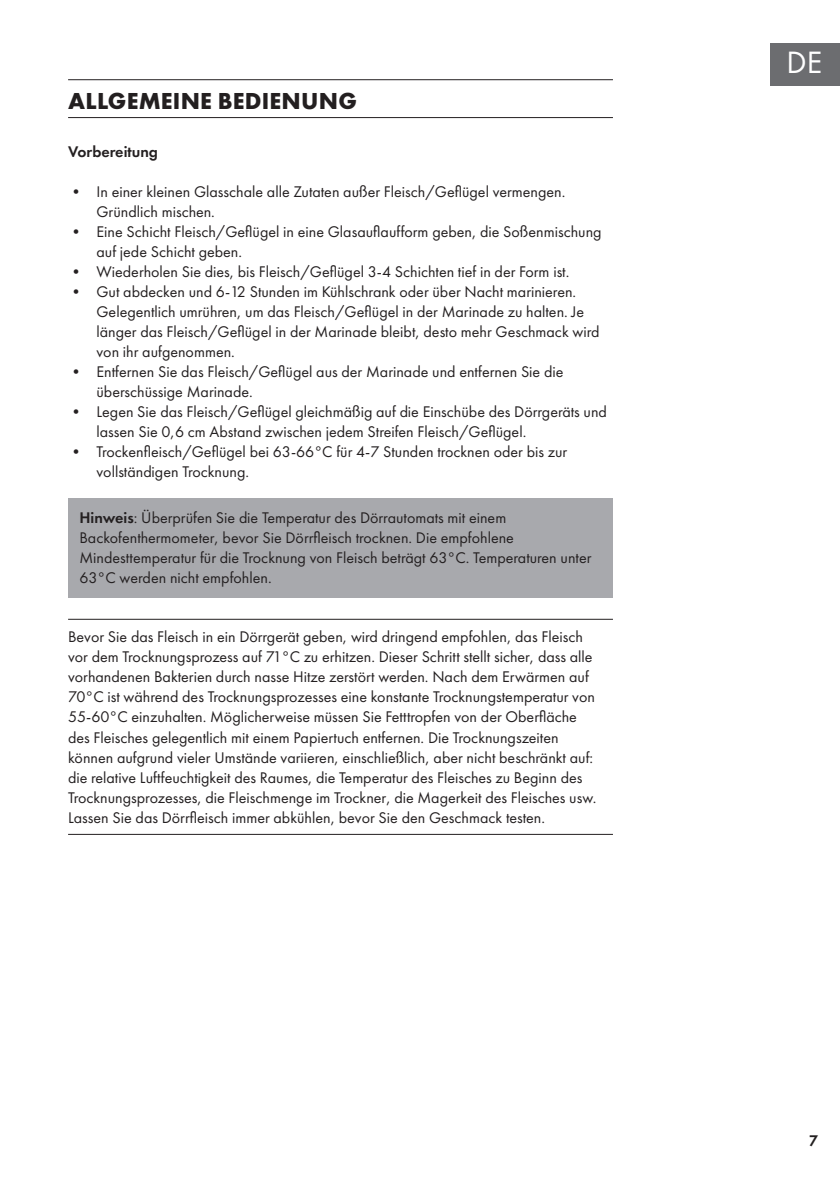
<style>
.page{position:relative;width:840px;height:1191px;background:#fff}
.page>*{position:absolute;margin:0;border:0;box-sizing:border-box;transform-origin:0 0}
.t1{font:32px "Futura PTW08";color:#fff}
.t2{font:700 24px "Futura PTW08";letter-spacing:.01em;color:#231f20}
.t3{font:16px/20px "Futura PTW08";color:#231f20}
.t4{font:600 16px "Futura PTW08";color:#231f20}
.s1{font-weight:600}
</style>
<div class="page">
<div style="left:770px;top:43px;width:69px;height:42px;background:#6c6d70"></div>
<hr style="left:68px;top:79px;width:544px;height:1px;background:#231f20">
<hr style="left:68px;top:117px;width:544px;height:1px;background:#231f20">
<div style="left:68px;top:499px;width:544px;height:99px;background:#a8a9ad"></div>
<hr style="left:68px;top:619px;width:544px;height:1px;background:#231f20">
<hr style="left:68px;top:834px;width:544px;height:1px;background:#231f20">
<h2 class="t2" style="left:68px;top:85px;width:290px">ALLGEMEINE BEDIENUNG</h2>
<p class="t4" style="left:68px;top:142px;width:91px">Vorbereitung</p>
<p class="t3" style="left:96px;top:181px;width:470px;text-indent:-28px">• In einer kleinen Glasschale alle Zutaten außer Fleisch/Geflügel vermengen.<br>Gründlich mischen.</p>
<p class="t3" style="left:96px;top:221px;width:506px;text-indent:-28px">• Eine Schicht Fleisch/Geflügel in eine Glasauflaufform geben, die Soßenmischung auf jede Schicht geben.</p>
<p class="t3" style="left:68px;top:261px;width:502px">• Wiederholen Sie dies, bis Fleisch/Geflügel 3-4 Schichten tief in der Form ist.</p>
<p class="t3" style="left:96px;top:281px;width:504px;text-indent:-28px">• Gut abdecken und 6-12 Stunden im Kühlschrank oder über Nacht marinieren.<br>Gelegentlich umrühren, um das Fleisch/Geflügel in der Marinade zu halten. Je länger das Fleisch/Geflügel in der Marinade bleibt, desto mehr Geschmack wird von ihr aufgenommen.</p>
<p class="t3" style="left:96px;top:361px;width:468px;text-indent:-28px">• Entfernen Sie das Fleisch/Geflügel aus der Marinade und entfernen Sie die überschüssige Marinade.</p>
<p class="t3" style="left:96px;top:401px;width:512px;text-indent:-28px">• Legen Sie das Fleisch/Geflügel gleichmäßig auf die Einschübe des Dörrgeräts und lassen Sie 0,6 cm Abstand zwischen jedem Streifen Fleisch/Geflügel.</p>
<p class="t3" style="left:96px;top:441px;width:472px;text-indent:-28px">• Trockenfleisch/Geflügel bei 63-66°C für 4-7 Stunden trocknen oder bis zur vollständigen Trocknung.</p>
<p class="t3" style="left:79px;top:507px;width:513px"><span class="s1">Hinweis</span>: Überprüfen Sie die Temperatur des Dörrautomats mit einem Backofenthermometer, bevor Sie Dörrfleisch trocknen. Die empfohlene Mindesttemperatur für die Trocknung von Fleisch beträgt 63°C. Temperaturen unter 63°C werden nicht empfohlen.</p>
<p class="t3" style="left:68px;top:627px;width:529px">Bevor Sie das Fleisch in ein Dörrgerät geben, wird dringend empfohlen, das Fleisch vor dem Trocknungsprozess auf 71°C zu erhitzen. Dieser Schritt stellt sicher, dass alle vorhandenen Bakterien durch nasse Hitze zerstört werden. Nach dem Erwärmen auf 70°C ist während des Trocknungsprozesses eine konstante Trocknungstemperatur von 55-60°C einzuhalten. Möglicherweise müssen Sie Fetttropfen von der Oberfläche des Fleisches gelegentlich mit einem Papiertuch entfernen. Die Trocknungszeiten können aufgrund vieler Umstände variieren, einschließlich, aber nicht beschränkt auf: die relative Luftfeuchtigkeit des Raumes, die Temperatur des Fleisches zu Beginn des Trocknungsprozesses, die Fleischmenge im Trockner, die Magerkeit des Fleisches usw.<br>Lassen Sie das Dörrfleisch immer abkühlen, bevor Sie den Geschmack testen.</p>
<h1 class="t1" style="left:786px;top:43px;width:37px">DE</h1>
<p class="t4" style="left:808px;top:1130px;width:11px">7</p>
</div>
